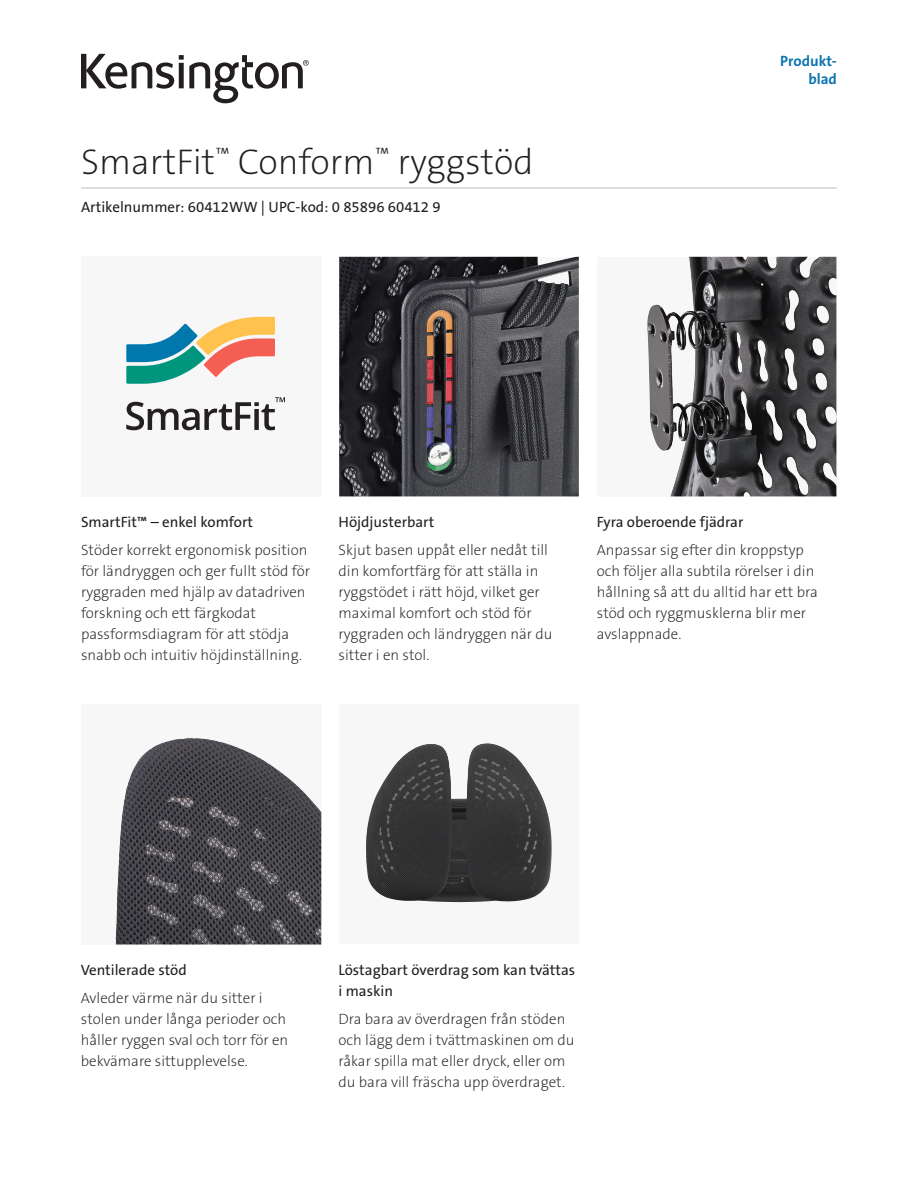
<style>
.page{position:relative;width:918px;height:1188px;background:#fff}
.page>*{position:absolute;margin:0;border:0;box-sizing:border-box;transform-origin:0 0}
.Product_Name{font:36px "The Sans KENSINGTON2 XL";color:#231f20}
.Body{font:15px/21px "The Sans KENSINGTON2 XL";color:#231f20}
.Part_No__UPC{font:15px/21px "The Sans KENSINGTON5 Rg";color:#231f20}
.Filetype_Header_Blue{font:15px "The Sans KENSINGTON7 Bd";color:#0e76ae}
</style>
<div class="page">
<hr style="left:81px;top:188px;width:756px;height:1px;background:#bcbdc0">
<svg style="left:81px;top:54px;width:228px;height:49px"></svg>
<div style="left:81px;top:704px;width:240px;height:241px;background:#f7f7f8"></div>
<img style="left:115px;top:738px;width:206px;height:207px">
<svg style="left:366px;top:743px;width:186px;height:160px;fill:#363738"></svg>
<img style="left:451px;top:743px;width:35px;height:55px">
<div style="left:81px;top:256px;width:240px;height:241px;background:#f7f7f8"></div>
<img style="left:339px;top:257px;width:240px;height:239px">
<div style="left:597px;top:257px;width:239px;height:239px;background:#f7f7f8"></div>
<img style="left:647px;top:257px;width:189px;height:239px">
<svg style="left:126px;top:397px;width:159px;height:33px"></svg>
<svg style="left:126px;top:317px;width:149px;height:67px"></svg>
<h1 class="Product_Name" style="left:81px;top:143px;width:454px">SmartFit<sup>™</sup> Conform<sup>™</sup> ryggstöd</h1>
<h2 class="Part_No__UPC" style="left:81px;top:197px;width:361px">Artikelnummer: 60412WW | UPC-kod: 0 85896 60412 9</h2>
<p class="Filetype_Header_Blue" style="left:780px;top:53px;width:58px">Produkt-</p>
<p class="Filetype_Header_Blue" style="left:808px;top:71px;width:30px">blad</p>
<h3 class="Part_No__UPC" style="left:81px;top:512px;width:174px">SmartFit™ – enkel komfort</h3>
<p class="Body" style="left:81px;top:540px;width:231px">Stöder korrekt ergonomisk position för ländryggen och ger fullt stöd för ryggraden med hjälp av datadriven forskning och ett färgkodat passformsdiagram för att stödja snabb och intuitiv höjdinställning.</p>
<h3 class="Part_No__UPC" style="left:339px;top:512px;width:97px">Höjdjusterbart</h3>
<p class="Body" style="left:339px;top:540px;width:216px">Skjut basen uppåt eller nedåt till din komfortfärg för att ställa in ryggstödet i rätt höjd, vilket ger maximal komfort och stöd för ryggraden och ländryggen när du sitter i en stol.</p>
<h3 class="Part_No__UPC" style="left:597px;top:512px;width:148px">Fyra oberoende fjädrar</h3>
<p class="Body" style="left:597px;top:540px;width:223px">Anpassar sig efter din kroppstyp och följer alla subtila rörelser i din hållning så att du alltid har ett bra stöd och ryggmusklerna blir mer avslappnade.</p>
<h3 class="Part_No__UPC" style="left:81px;top:960px;width:107px">Ventilerade stöd</h3>
<p class="Body" style="left:81px;top:987px;width:209px">Avleder värme när du sitter i stolen under långa perioder och håller ryggen sval och torr för en bekvämare sittupplevelse.</p>
<h3 class="Part_No__UPC" style="left:339px;top:960px;width:238px">Löstagbart överdrag som kan tvättas i maskin</h3>
<p class="Body" style="left:339px;top:1008px;width:238px">Dra bara av överdragen från stöden och lägg dem i tvättmaskinen om du råkar spilla mat eller dryck, eller om du bara vill fräscha upp överdraget.</p>
</div>
